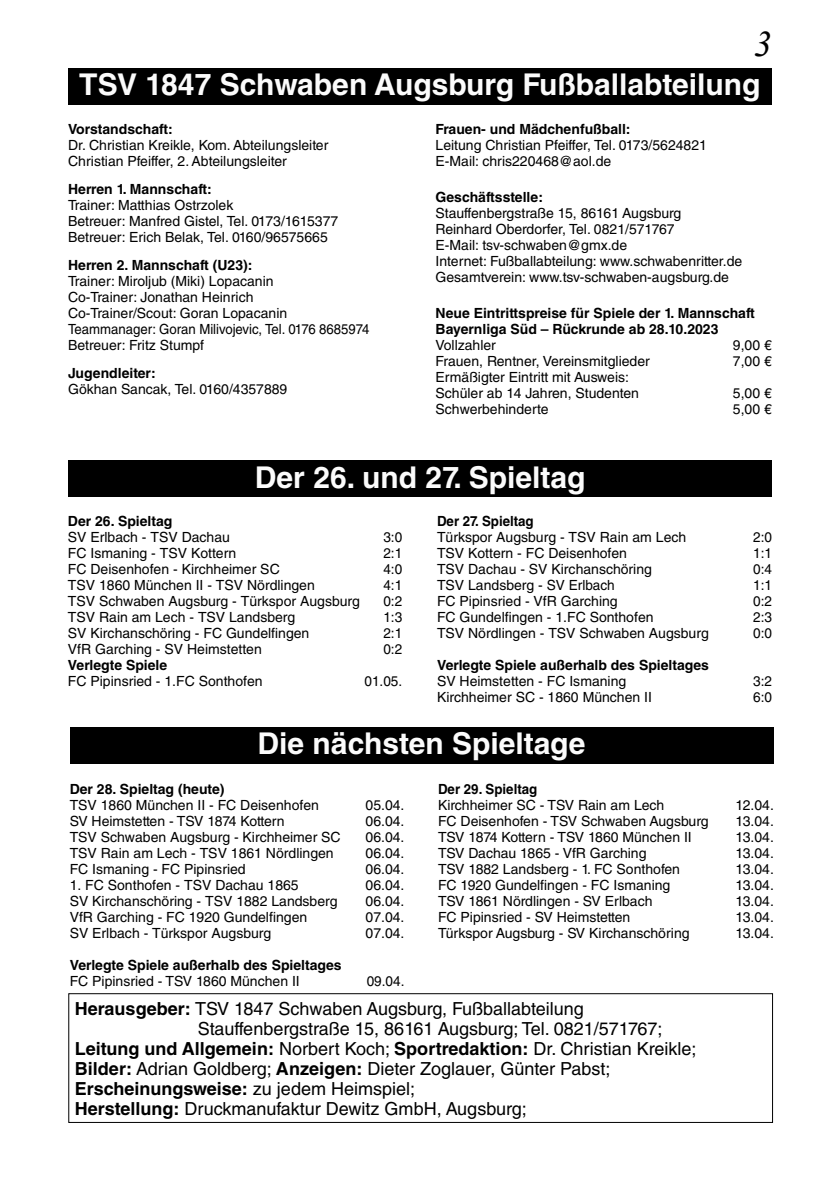
<style>
.page{position:relative;width:840px;height:1191px;background:#fff}
.page>*{position:absolute;margin:0;border:0;box-sizing:border-box;transform-origin:0 0}
.t1{font:italic 36px "Times New Roman";color:#000}
.t2{font:700 30px "Helvetica LT Std";color:#fbfbfb}
.t3{font:18px "Helvetica LT Std";color:#000}
.t4{font:700 18px "Helvetica LT Std";color:#000}
.t5{font:14px/16px "Helvetica LT Std";color:#000}
.t6{font:700 14px/16px "Helvetica LT Std";color:#000}
.t7{font:700 14px "Helvetica LT Std";color:#000;scale:.95 1}
.s1{font-weight:700}
.s2{font-weight:400}
</style>
<div class="page">
<div style="left:68px;top:68px;width:703px;height:36px;background:#000"></div>
<div style="left:68px;top:460px;width:703px;height:37px;background:#000"></div>
<div style="left:70px;top:727px;width:703px;height:36px;background:#000"></div>
<div style="left:68px;top:993px;width:704px;height:130px;border:1px solid #000"></div>
<h1 class="t1" style="left:753px;top:19px;width:19px">3</h1>
<h2 class="t2" style="left:79px;top:67px;width:682px">TSV 1847 Schwaben Augsburg Fußballabteilung</h2>
<p class="t6" style="left:68px;top:120px;width:106px">Vorstandschaft:</p>
<p class="t5" style="left:68px;top:137px;width:262px">Dr. Christian Kreikle, Kom. Abteilungsleiter<br>Christian Pfeiffer, 2. Abteilungsleiter</p>
<p class="t6" style="left:68px;top:180px;width:145px">Herren 1. Mannschaft:</p>
<p class="t5" style="left:68px;top:197px;width:271px">Trainer: Matthias Ostrzolek<br>Betreuer: Manfred Gistel, Tel. 0173/1615377<br>Betreuer: Erich Belak, Tel. 0160/96575665</p>
<p class="t6" style="left:68px;top:257px;width:186px">Herren 2. Mannschaft (U23):</p>
<p class="t5" style="left:68px;top:273px;width:302px">Trainer: Miroljub (Miki) Lopacanin<br>Co-Trainer: Jonathan Heinrich<br>Co-Trainer/Scout: Goran Lopacanin Teammanager: Goran Milivojevic, Tel. 0176 8685974<br>Betreuer: Fritz Stumpf</p>
<p class="t6" style="left:68px;top:364px;width:89px">Jugendleiter:</p>
<p class="t5" style="left:68px;top:381px;width:221px">Gökhan Sancak, Tel. 0160/4357889</p>
<p class="t6" style="left:435px;top:121px;width:196px">Frauen- und Mädchenfußball:</p>
<p class="t5" style="left:435px;top:137px;width:273px">Leitung Christian Pfeiffer, Tel. 0173/5624821<br>E-Mail: chris220468@aol.de</p>
<p class="t6" style="left:435px;top:189px;width:109px">Geschäftsstelle:</p>
<p class="t5" style="left:435px;top:205px;width:308px">Stauffenbergstraße 15, 86161 Augsburg<br>Reinhard Oberdorfer, Tel. 0821/571767<br>E-Mail: tsv-schwaben@gmx.de<br>Internet: Fußballabteilung: www.schwabenritter.de Gesamtverein: www.tsv-schwaben-augsburg.de</p>
<p class="t6" style="left:435px;top:305px;width:321px">Neue Eintrittspreise für Spiele der 1. Mannschaft<br>Bayernliga Süd – Rückrunde ab 28.10.2023</p>
<p class="t5" style="left:435px;top:337px;width:62px">Vollzahler</p>
<p class="t5" style="left:732px;top:337px;width:40px">9,00 €</p>
<p class="t5" style="left:435px;top:353px;width:216px">Frauen, Rentner, Vereinsmitglieder</p>
<p class="t5" style="left:732px;top:353px;width:40px">7,00 €</p>
<p class="t5" style="left:435px;top:369px;width:205px">Ermäßigter Eintritt mit Ausweis:<br>Schüler ab 14 Jahren, Studenten</p>
<p class="t5" style="left:732px;top:385px;width:40px">5,00 €</p>
<p class="t5" style="left:435px;top:401px;width:114px">Schwerbehinderte</p>
<p class="t5" style="left:732px;top:401px;width:40px">5,00 €</p>
<h2 class="t2" style="left:255px;top:459px;width:332px">Der 26. und 27. Spieltag</h2>
<p class="t6" style="left:68px;top:513px;width:106px">Der 26. Spieltag</p>
<p class="t5" style="left:68px;top:529px;width:163px">SV Erlbach - TSV Dachau</p>
<p class="t5" style="left:383px;top:529px;width:20px">3:0</p>
<p class="t5" style="left:68px;top:545px;width:170px">FC Ismaning - TSV Kottern</p>
<p class="t5" style="left:383px;top:545px;width:20px">2:1</p>
<p class="t5" style="left:68px;top:561px;width:213px">FC Deisenhofen - Kirchheimer SC</p>
<p class="t5" style="left:383px;top:561px;width:20px">4:0</p>
<p class="t5" style="left:68px;top:577px;width:248px">TSV 1860 München II - TSV Nördlingen</p>
<p class="t5" style="left:383px;top:577px;width:20px">4:1</p>
<p class="t5" style="left:68px;top:593px;width:293px">TSV Schwaben Augsburg - Türkspor Augsburg</p>
<p class="t5" style="left:383px;top:593px;width:20px">0:2</p>
<p class="t5" style="left:68px;top:609px;width:229px">TSV Rain am Lech - TSV Landsberg</p>
<p class="t5" style="left:383px;top:609px;width:20px">1:3</p>
<p class="t5" style="left:68px;top:625px;width:243px">SV Kirchanschöring - FC Gundelfingen</p>
<p class="t5" style="left:383px;top:625px;width:20px">2:1</p>
<p class="t5" style="left:68px;top:641px;width:195px">VfR Garching - SV Heimstetten</p>
<p class="t5" style="left:383px;top:641px;width:20px">0:2</p>
<p class="t6" style="left:68px;top:657px;width:101px">Verlegte Spiele</p>
<p class="t5" style="left:68px;top:673px;width:196px">FC Pipinsried - 1.FC Sonthofen</p>
<p class="t5" style="left:364px;top:673px;width:39px">01.05.</p>
<p class="t7" style="left:437px;top:512px;width:103px">Der 27. Spieltag</p>
<p class="t5" style="left:437px;top:529px;width:250px">Türkspor Augsburg - TSV Rain am Lech</p>
<p class="t5" style="left:752px;top:529px;width:20px">2:0</p>
<p class="t5" style="left:437px;top:545px;width:191px">TSV Kottern - FC Deisenhofen</p>
<p class="t5" style="left:752px;top:545px;width:20px">1:1</p>
<p class="t5" style="left:437px;top:561px;width:216px">TSV Dachau - SV Kirchanschöring</p>
<p class="t5" style="left:752px;top:561px;width:20px">0:4</p>
<p class="t5" style="left:437px;top:577px;width:179px">TSV Landsberg - SV Erlbach</p>
<p class="t5" style="left:752px;top:577px;width:20px">1:1</p>
<p class="t5" style="left:437px;top:593px;width:182px">FC Pipinsried - VfR Garching</p>
<p class="t5" style="left:752px;top:593px;width:20px">0:2</p>
<p class="t5" style="left:437px;top:609px;width:218px">FC Gundelfingen - 1.FC Sonthofen</p>
<p class="t5" style="left:752px;top:609px;width:20px">2:3</p>
<p class="t5" style="left:437px;top:625px;width:273px">TSV Nördlingen - TSV Schwaben Augsburg</p>
<p class="t5" style="left:752px;top:625px;width:20px">0:0</p>
<p class="t6" style="left:437px;top:657px;width:273px">Verlegte Spiele außerhalb des Spieltages</p>
<p class="t5" style="left:437px;top:673px;width:191px">SV Heimstetten - FC Ismaning</p>
<p class="t5" style="left:752px;top:673px;width:20px">3:2</p>
<p class="t5" style="left:437px;top:689px;width:216px">Kirchheimer SC - 1860 München II</p>
<p class="t5" style="left:752px;top:689px;width:20px">6:0</p>
<h2 class="t2" style="left:257px;top:725px;width:329px">Die nächsten Spieltage</h2>
<p class="t6" style="left:70px;top:780px;width:156px">Der 28. Spieltag (heute)</p>
<p class="t5" style="left:70px;top:797px;width:251px">TSV 1860 München II - FC Deisenhofen</p>
<p class="t5" style="left:365px;top:797px;width:40px">05.04.</p>
<p class="t5" style="left:70px;top:813px;width:216px">SV Heimstetten - TSV 1874 Kottern</p>
<p class="t5" style="left:365px;top:813px;width:40px">06.04.</p>
<p class="t5" style="left:70px;top:829px;width:272px">TSV Schwaben Augsburg - Kirchheimer SC</p>
<p class="t5" style="left:365px;top:829px;width:40px">06.04.</p>
<p class="t5" style="left:70px;top:845px;width:265px">TSV Rain am Lech - TSV 1861 Nördlingen</p>
<p class="t5" style="left:365px;top:845px;width:40px">06.04.</p>
<p class="t5" style="left:70px;top:861px;width:177px">FC Ismaning - FC Pipinsried</p>
<p class="t5" style="left:365px;top:861px;width:40px">06.04.</p>
<p class="t5" style="left:70px;top:877px;width:230px">1. FC Sonthofen - TSV Dachau 1865</p>
<p class="t5" style="left:365px;top:877px;width:40px">06.04.</p>
<p class="t5" style="left:70px;top:893px;width:269px">SV Kirchanschöring - TSV 1882 Landsberg</p>
<p class="t5" style="left:365px;top:893px;width:40px">06.04.</p>
<p class="t5" style="left:70px;top:909px;width:239px">VfR Garching - FC 1920 Gundelfingen</p>
<p class="t5" style="left:365px;top:909px;width:40px">07.04.</p>
<p class="t5" style="left:70px;top:925px;width:203px">SV Erlbach - Türkspor Augsburg</p>
<p class="t5" style="left:365px;top:925px;width:40px">07.04.</p>
<p class="t6" style="left:70px;top:956px;width:273px">Verlegte Spiele außerhalb des Spieltages</p>
<p class="t5" style="left:70px;top:973px;width:231px">FC Pipinsried - TSV 1860 München II</p>
<p class="t5" style="left:366px;top:973px;width:39px">09.04.</p>
<p class="t7" style="left:438px;top:780px;width:106px">Der 29. Spieltag</p>
<p class="t5" style="left:438px;top:797px;width:228px">Kirchheimer SC - TSV Rain am Lech</p>
<p class="t5" style="left:735px;top:797px;width:40px">12.04.</p>
<p class="t5" style="left:438px;top:813px;width:272px">FC Deisenhofen - TSV Schwaben Augsburg</p>
<p class="t5" style="left:735px;top:813px;width:40px">13.04.</p>
<p class="t5" style="left:438px;top:829px;width:255px">TSV 1874 Kottern - TSV 1860 München II</p>
<p class="t5" style="left:735px;top:829px;width:40px">13.04.</p>
<p class="t5" style="left:438px;top:845px;width:210px">TSV Dachau 1865 - VfR Garching</p>
<p class="t5" style="left:735px;top:845px;width:40px">13.04.</p>
<p class="t5" style="left:438px;top:861px;width:243px">TSV 1882 Landsberg - 1. FC Sonthofen</p>
<p class="t5" style="left:735px;top:861px;width:40px">13.04.</p>
<p class="t5" style="left:438px;top:877px;width:234px">FC 1920 Gundelfingen - FC Ismaning</p>
<p class="t5" style="left:735px;top:877px;width:40px">13.04.</p>
<p class="t5" style="left:438px;top:893px;width:216px">TSV 1861 Nördlingen - SV Erlbach</p>
<p class="t5" style="left:735px;top:893px;width:40px">13.04.</p>
<p class="t5" style="left:438px;top:909px;width:194px">FC Pipinsried - SV Heimstetten</p>
<p class="t5" style="left:735px;top:909px;width:40px">13.04.</p>
<p class="t5" style="left:438px;top:925px;width:253px">Türkspor Augsburg - SV Kirchanschöring</p>
<p class="t5" style="left:735px;top:925px;width:40px">13.04.</p>
<p class="t3" style="left:75px;top:997px;width:510px"><span class="s1">Herausgeber:</span> TSV 1847 Schwaben Augsburg, Fußballabteilung</p>
<p class="t3" style="left:197px;top:1017px;width:466px">Stauffenbergstraße 15, 86161 Augsburg; Tel. 0821/571767;</p>
<p class="t4" style="left:75px;top:1037px;width:622px">Leitung und Allgemein: <span class="s2">Norbert Koch;</span> Sportredaktion: <span class="s2">Dr. Christian Kreikle;</span></p>
<p class="t3" style="left:75px;top:1057px;width:536px"><span class="s1">Bilder:</span> Adrian Goldberg; <span class="s1">Anzeigen:</span> Dieter Zoglauer, Günter Pabst;</p>
<p class="t4" style="left:75px;top:1077px;width:341px">Erscheinungsweise: <span class="s2">zu jedem Heimspiel;</span></p>
<p class="t3" style="left:75px;top:1097px;width:453px"><span class="s1">Herstellung:</span> Druckmanufaktur Dewitz GmbH, Augsburg;</p>
</div>
